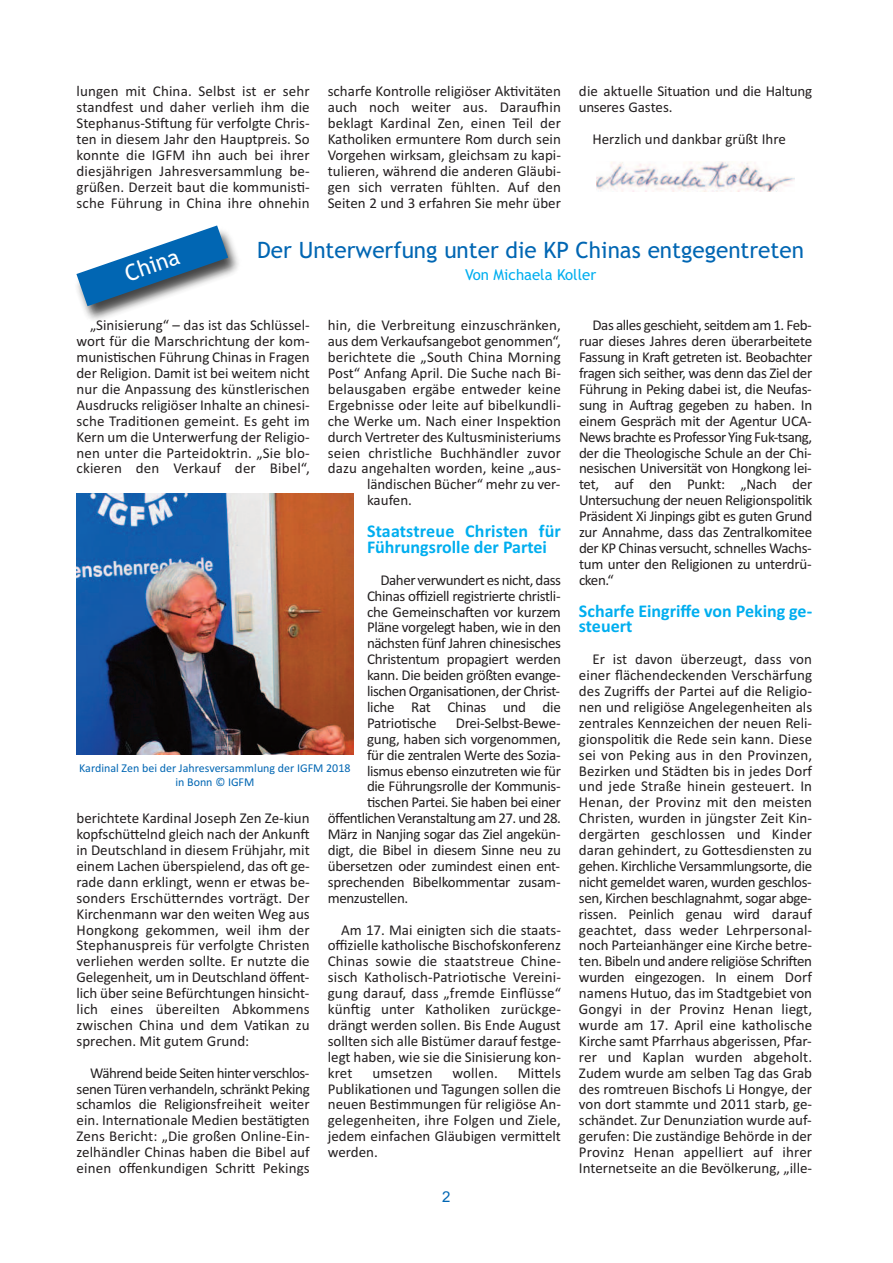
<style>
.page{position:relative;width:893px;height:1263px;background:#fff}
.page>*{position:absolute;margin:0;border:0;box-sizing:border-box;transform-origin:0 0}
.t1{font:22.5px "Trebuchet MS";color:#0166b3}
.t2{font:22.5px "Trebuchet MS";color:#fff}
.t3{font:700 18px/15.9px "Calibri";color:#00aeef}
.t4{font:15px/15.9px "Calibri";letter-spacing:-.005em;color:#231f20;text-align:justify}
.t5{font:15px "Calibri";letter-spacing:-.025em;color:#231f20}
.t6{font:15px "Calibri";letter-spacing:-.035em;color:#231f20}
.t7{font:15px "Trebuchet MS";color:#00aeef}
.t8{font:15px "Arial";color:#0166b3}
.t9{font:12px/14.4px "Calibri";color:#0166b3;text-align:center}
</style>
<div class="page">
<img style="left:83px;top:234px;width:156px;height:86px">
<svg style="left:76px;top:225px;width:152px;height:81px"></svg>
<img style="left:76px;top:494px;width:277px;height:260px">
<img style="left:597px;top:162px;width:197px;height:30px">
<p class="t4" style="left:77px;top:83px;width:235px">lungen mit China. Selbst ist er sehr standfest und daher verlieh ihm die Stephanus-Stiftung für verfolgte Chris&shy;ten in diesem Jahr den Hauptpreis. So konnte die IGFM ihn auch bei ihrer diesjährigen Jahresversammlung be&shy;grüßen. Derzeit baut die kommunisti&shy;sche Führung in China ihre ohnehin</p>
<p class="t4" style="left:328px;top:83px;width:235px">scharfe Kontrolle religiöser Aktivitäten auch noch weiter aus. Daraufhin beklagt Kardinal Zen, einen Teil der Katholiken ermuntere Rom durch sein Vorgehen wirksam, gleichsam zu kapi&shy;tulieren, während die anderen Gläubi&shy;gen sich verraten fühlten. Auf den Seiten 2 und 3 erfahren Sie mehr über</p>
<p class="t4" style="left:579px;top:83px;width:235px">die aktuelle Situation und die Haltung unseres Gastes.</p>
<p class="t4" style="left:592px;top:131px;width:195px">Herzlich und dankbar grüßt Ihre</p>
<h1 class="t1" style="left:257px;top:237px;width:548px">Der Unterwerfung unter die KP Chinas entgegentreten</h1>
<p class="t7" style="left:465px;top:266px;width:133px">Von Michaela Koller</p>
<p class="t4" style="left:77px;top:317px;width:235px;text-indent:14px">„Sinisierung“ – das ist das Schlüssel&shy;wort für die Marschrichtung der kom&shy;munistischen Führung Chinas in Fragen der Religion. Damit ist bei weitem nicht nur die Anpassung des künstlerischen Ausdrucks religiöser Inhalte an chinesi&shy;sche Traditionen gemeint. Es geht im Kern um die Unterwerfung der Religio&shy;nen unter die Parteidoktrin. „Sie blo&shy;ckieren den Verkauf der Bibel“,</p>
<h1 class="t2" style="left:121px;top:262px;width:58px;rotate:-19deg">China</h1>
<p class="t4" style="left:579px;top:317px;width:235px;text-indent:14px">Das alles geschieht, seitdem am 1. Feb&shy;ruar dieses Jahres deren überarbeitete Fassung in Kraft getreten ist. Beobachter fragen sich seither, was denn das Ziel der Führung in Peking dabei ist, die Neufas&shy;sung in Auftrag gegeben zu haben. In einem Gespräch mit der Agentur UCA-News brachte es Professor Ying Fuk-tsang, der die Theologische Schule an der Chi&shy;nesischen Universität von Hongkong lei&shy;tet, auf den Punkt: „Nach der Untersuchung der neuen Religionspolitik Präsident Xi Jinpings gibt es guten Grund zur Annahme, dass das Zentralkomitee der KP Chinas versucht, schnelles Wachs&shy;tum unter den Religionen zu unterdrü&shy;cken.“</p>
<p class="t3" style="left:579px;top:602px;width:235px">Scharfe Eingriffe von Peking ge&shy;steuert</p>
<p class="t4" style="left:579px;top:651px;width:235px;text-indent:14px">Er ist davon überzeugt, dass von einer flächendeckenden Verschärfung des Zugriffs der Partei auf die Religio&shy;nen und religiöse Angelegenheiten als zentrales Kennzeichen der neuen Reli&shy;gionspolitik die Rede sein kann. Diese sei von Peking aus in den Provinzen, Bezirken und Städten bis in jedes Dorf und jede Straße hinein gesteuert. In Henan, der Provinz mit den meisten Christen, wurden in jüngster Zeit Kin&shy;dergärten geschlossen und Kinder daran gehindert, zu Gottesdiensten zu gehen. Kirchliche Versammlungsorte, die nicht gemeldet waren, wurden geschlos&shy;sen, Kirchen beschlagnahmt, sogar abge&shy;rissen. Peinlich genau wird darauf geachtet, dass weder Lehrpersonal&shy;noch Parteianhänger eine Kirche betre&shy;ten. Bibeln und andere religiöse Schriften wurden eingezogen. In einem Dorf namens Hutuo, das im Stadtgebiet von Gongyi in der Provinz Henan liegt, wurde am 17. April eine katholische Kirche samt Pfarrhaus abgerissen, Pfar&shy;rer und Kaplan wurden abgeholt.<br>Zudem wurde am selben Tag das Grab des romtreuen Bischofs Li Hongye, der von dort stammte und 2011 starb, ge&shy;schändet. Zur Denunziation wurde auf&shy;gerufen: Die zuständige Behörde in der Provinz Henan appelliert auf ihrer Internetseite an die Bevölkerung, „ille-</p>
<p class="t4" style="left:328px;top:317px;width:235px">hin, die Verbreitung einzuschränken,</p>
<p class="t4" style="left:328px;top:333px;width:235px">aus dem Verkaufsangebot genommen“,</p>
<p class="t4" style="left:328px;top:349px;width:235px">berichtete die „South China Morning</p>
<p class="t4" style="left:328px;top:365px;width:235px">Post“ Anfang April. Die Suche nach Bi-</p>
<p class="t4" style="left:328px;top:381px;width:235px">belausgaben ergäbe entweder keine</p>
<p class="t4" style="left:328px;top:397px;width:235px">Ergebnisse oder leite auf bibelkundli-</p>
<p class="t4" style="left:328px;top:413px;width:235px">che Werke um. Nach einer Inspektion</p>
<p class="t4" style="left:328px;top:428px;width:235px">durch Vertreter des Kultusministeriums</p>
<p class="t4" style="left:328px;top:444px;width:235px">seien christliche Buchhändler zuvor</p>
<p class="t4" style="left:328px;top:460px;width:235px">dazu angehalten worden, keine „aus-</p>
<p class="t4" style="left:367px;top:476px;width:195px">ländischen Bücher“ mehr zu ver-</p>
<p class="t4" style="left:367px;top:492px;width:46px">kaufen.</p>
<p class="t3" style="left:367px;top:523px;width:195px">Staatstreue Christen für<br>Führungsrolle der Partei</p>
<p class="t4" style="left:367px;top:572px;width:195px;text-indent:14px">Daher verwundert es nicht, dass Chinas offiziell registrierte christli&shy;che Gemeinschaften vor kurzem Pläne vorgelegt haben, wie in den nächsten fünf Jahren chinesisches Christentum propagiert werden kann. Die beiden größten evange&shy;lischen Organisationen, der Christ&shy;liche Rat Chinas und die Patriotische</p>
<p class="t4" style="left:456px;top:715px;width:106px">Drei-Selbst-Bewe-</p>
<p class="t4" style="left:367px;top:731px;width:195px">gung, haben sich vorgenommen,</p>
<p class="t5" style="left:367px;top:746px;width:195px">für die zentralen Werte des Sozia-</p>
<p class="t5" style="left:367px;top:762px;width:195px">lismus ebenso einzutreten wie für</p>
<p class="t5" style="left:367px;top:777px;width:195px">die Führungsrolle der Kommunis-</p>
<p class="t5" style="left:367px;top:793px;width:195px">tischen Partei. Sie haben bei einer</p>
<p class="t6" style="left:328px;top:809px;width:235px">öffentlichen Veranstaltung am 27. und 28.</p>
<p class="t5" style="left:328px;top:825px;width:234px">März in Nanjing sogar das Ziel angekün-</p>
<p class="t4" style="left:328px;top:842px;width:235px">digt, die Bibel in diesem Sinne neu zu</p>
<p class="t4" style="left:328px;top:858px;width:234px">übersetzen oder zumindest einen ent-</p>
<p class="t4" style="left:328px;top:874px;width:234px">sprechenden Bibelkommentar zusam-</p>
<p class="t5" style="left:328px;top:889px;width:82px">menzustellen.</p>
<p class="t4" style="left:328px;top:921px;width:235px;text-indent:13px">Am 17. Mai einigten sich die staats&shy;offizielle katholische Bischofskonferenz Chinas sowie die staatstreue Chine&shy;sisch Katholisch-Patriotische Vereini&shy;gung darauf, dass „fremde Einflüsse“ künftig unter Katholiken zurückge&shy;drängt werden sollen. Bis Ende August sollten sich alle Bistümer darauf festge&shy;legt haben, wie sie die Sinisierung kon&shy;kret</p>
<p class="t9" style="left:79px;top:760px;width:273px">Kardinal Zen bei der Jahresversammlung der IGFM 2018 in Bonn © IGFM</p>
<p class="t4" style="left:77px;top:810px;width:235px">berichtete Kardinal Joseph Zen Ze-kiun kopfschüttelnd gleich nach der Ankunft in Deutschland in diesem Frühjahr, mit einem Lachen überspielend, das oft ge&shy;rade dann erklingt, wenn er etwas be&shy;sonders Erschütterndes vorträgt. Der Kirchenmann war den weiten Weg aus Hongkong gekommen, weil ihm der Stephanuspreis für verfolgte Christen verliehen werden sollte. Er nutzte die Gelegenheit, um in Deutschland öffent&shy;lich über seine Befürchtungen hinsicht&shy;lich eines übereilten Abkommens zwischen China und dem Vatikan zu sprechen. Mit gutem Grund:</p>
<p class="t4" style="left:77px;top:1064px;width:235px;text-indent:13px">Während beide Seiten hinter verschlos&shy;senen Türen verhandeln, schränkt Peking schamlos die Religionsfreiheit weiter ein. Internationale Medien bestätigten Zens Bericht: „Die großen Online-Ein&shy;zelhändler Chinas haben die Bibel auf einen offenkundigen Schritt Pekings</p>
<p class="t4" style="left:328px;top:1064px;width:235px;text-indent:190px">Mittels Publikationen und Tagungen sollen die neuen Bestimmungen für religiöse An&shy;gelegenheiten, ihre Folgen und Ziele, jedem einfachen Gläubigen vermittelt werden.</p>
<p class="t4" style="left:372px;top:1064px;width:62px">umsetzen</p>
<p class="t4" style="left:452px;top:1064px;width:47px">wollen.</p>
<p class="t8" style="left:442px;top:1187px;width:10px">2</p>
</div>
